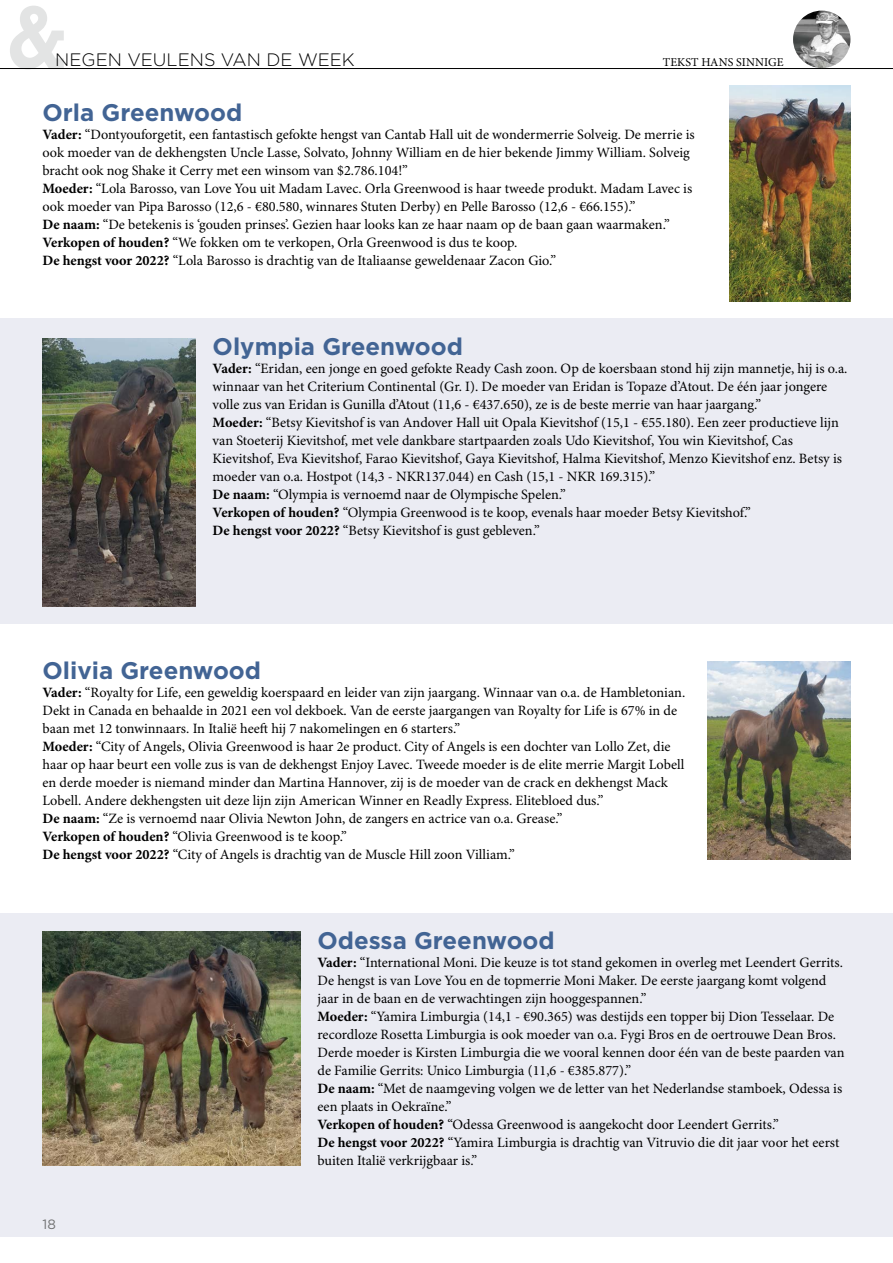
<style>
.page{position:relative;width:893px;height:1263px;background:#fff}
.page>*{position:absolute;margin:0;border:0;box-sizing:border-box;transform-origin:0 0}
.t1{font:700 24px "Gotham";color:#426494}
.t2{font:300 18px "Gotham";color:#000}
.t3{font:14.25px/18px "Minion Pro";color:#000}
.t4{font:13.5px "Gotham";color:#707172}
.t5{font:12px "Minion Pro";letter-spacing:.01em;color:#000}
.s1{font-weight:700}
</style>
<div class="page">
<div style="left:0;top:319px;width:893px;height:305px;background:#ebecf3"></div>
<div style="left:0;top:913px;width:893px;height:323px;background:#ebecf3"></div>
<img style="left:707px;top:661px;width:143px;height:198px">
<img style="left:43px;top:339px;width:153px;height:268px">
<img style="left:43px;top:931px;width:257px;height:234px">
<img style="left:729px;top:85px;width:121px;height:216px">
<svg style="left:10px;top:6px;width:54px;height:62px"></svg>
<hr style="left:0;top:68px;width:893px;height:1px;background:#000">
<img style="left:793px;top:11px;width:57px;height:57px;border-radius:29px">
<p class="t2" style="left:55px;top:49px;width:301px">NEGEN VEULENS VAN DE WEEK</p>
<p class="t5" style="left:663px;top:55px;width:122px">TEKST HANS SINNIGE</p>
<h1 class="t1" style="left:43px;top:97px;width:201px">Orla Greenwood</h1>
<p class="t3" style="left:43px;top:126px;width:654px"><span class="s1">Vader:</span> “Dontyouforgetit, een fantastisch gefokte hengst van Cantab Hall uit de wondermerrie Solveig. De merrie is ook moeder van de dekhengsten Uncle Lasse, Solvato, Johnny William en de hier bekende Jimmy William. Solveig bracht ook nog Shake it Cerry met een winsom van $2.786.104!”<br><span class="s1">Moeder:</span> “Lola Barosso, van Love You uit Madam Lavec. Orla Greenwood is haar tweede produkt. Madam Lavec is ook moeder van Pipa Barosso (12,6 - €80.580, winnares Stuten Derby) en Pelle Barosso (12,6 - €66.155).”<br><span class="s1">De naam:</span> “De betekenis is ‘gouden prinses’. Gezien haar looks kan ze haar naam op de baan gaan waarmaken.” <span class="s1">Verkopen of houden?</span> “We fokken om te verkopen, Orla Greenwood is dus te koop.<br><span class="s1">De hengst voor 2022?</span> “Lola Barosso is drachtig van de Italiaanse geweldenaar Zacon Gio.”</p>
<h1 class="t1" style="left:213px;top:331px;width:252px">Olympia Greenwood</h1>
<p class="t3" style="left:213px;top:360px;width:636px"><span class="s1">Vader:</span> “Eridan, een jonge en goed gefokte Ready Cash zoon. Op de koersbaan stond hij zijn mannetje, hij is o.a. winnaar van het Criterium Continental (Gr. I). De moeder van Eridan is Topaze d’Atout. De één jaar jongere volle zus van Eridan is Gunilla d’Atout (11,6 - €437.650), ze is de beste merrie van haar jaargang.”<br><span class="s1">Moeder:</span> “Betsy Kievitshof is van Andover Hall uit Opala Kievitshof (15,1 - €55.180). Een zeer productieve lijn van Stoeterij Kievitshof, met vele dankbare startpaarden zoals Udo Kievitshof, You win Kievitshof, Cas Kievitshof, Eva Kievitshof, Farao Kievitshof, Gaya Kievitshof, Halma Kievitshof, Menzo Kievitshof enz. Betsy is moeder van o.a. Hostpot (14,3 - NKR137.044) en Cash (15,1 - NKR 169.315).”<br><span class="s1">De naam:</span> “Olympia is vernoemd naar de Olympische Spelen.”<br><span class="s1">Verkopen of houden?</span> “Olympia Greenwood is te koop, evenals haar moeder Betsy Kievitshof.”<br><span class="s1">De hengst voor 2022?</span> “Betsy Kievitshof is gust gebleven.”</p>
<h1 class="t1" style="left:43px;top:655px;width:220px">Olivia Greenwood</h1>
<p class="t3" style="left:43px;top:684px;width:644px"><span class="s1">Vader:</span> “Royalty for Life, een geweldig koerspaard en leider van zijn jaargang. Winnaar van o.a. de Hambletonian.<br>Dekt in Canada en behaalde in 2021 een vol dekboek. Van de eerste jaargangen van Royalty for Life is 67% in de baan met 12 tonwinnaars. In Italië heeft hij 7 nakomelingen en 6 starters.”<br><span class="s1">Moeder:</span> “City of Angels, Olivia Greenwood is haar 2e product. City of Angels is een dochter van Lollo Zet, die haar op haar beurt een volle zus is van de dekhengst Enjoy Lavec. Tweede moeder is de elite merrie Margit Lobell en derde moeder is niemand minder dan Martina Hannover, zij is de moeder van de crack en dekhengst Mack Lobell. Andere dekhengsten uit deze lijn zijn American Winner en Readly Express. Elitebloed dus.”<br><span class="s1">De naam:</span> “Ze is vernoemd naar Olivia Newton John, de zangers en actrice van o.a. Grease.”<br><span class="s1">Verkopen of houden?</span> “Olivia Greenwood is te koop.”<br><span class="s1">De hengst voor 2022?</span> “City of Angels is drachtig van de Muscle Hill zoon Villiam.”</p>
<p class="t4" style="left:43px;top:1215px;width:15px">18</p>
<h1 class="t1" style="left:317px;top:925px;width:239px">Odessa Greenwood</h1>
<p class="t3" style="left:317px;top:954px;width:529px"><span class="s1">Vader:</span> “International Moni. Die keuze is tot stand gekomen in overleg met Leendert Gerrits.<br>De hengst is van Love You en de topmerrie Moni Maker. De eerste jaargang komt volgend jaar in de baan en de verwachtingen zijn hooggespannen.”<br><span class="s1">Moeder:</span> “Yamira Limburgia (14,1 - €90.365) was destijds een topper bij Dion Tesselaar. De recordloze Rosetta Limburgia is ook moeder van o.a. Fygi Bros en de oertrouwe Dean Bros.<br>Derde moeder is Kirsten Limburgia die we vooral kennen door één van de beste paarden van de Familie Gerrits: Unico Limburgia (11,6 - €385.877).”<br><span class="s1">De naam:</span> “Met de naamgeving volgen we de letter van het Nederlandse stamboek, Odessa is een plaats in Oekraïne.”<br><span class="s1">Verkopen of houden?</span> “Odessa Greenwood is aangekocht door Leendert Gerrits.”<br><span class="s1">De hengst voor 2022?</span> “Yamira Limburgia is drachtig van Vitruvio die dit jaar voor het eerst buiten Italië verkrijgbaar is.”</p>
</div>
